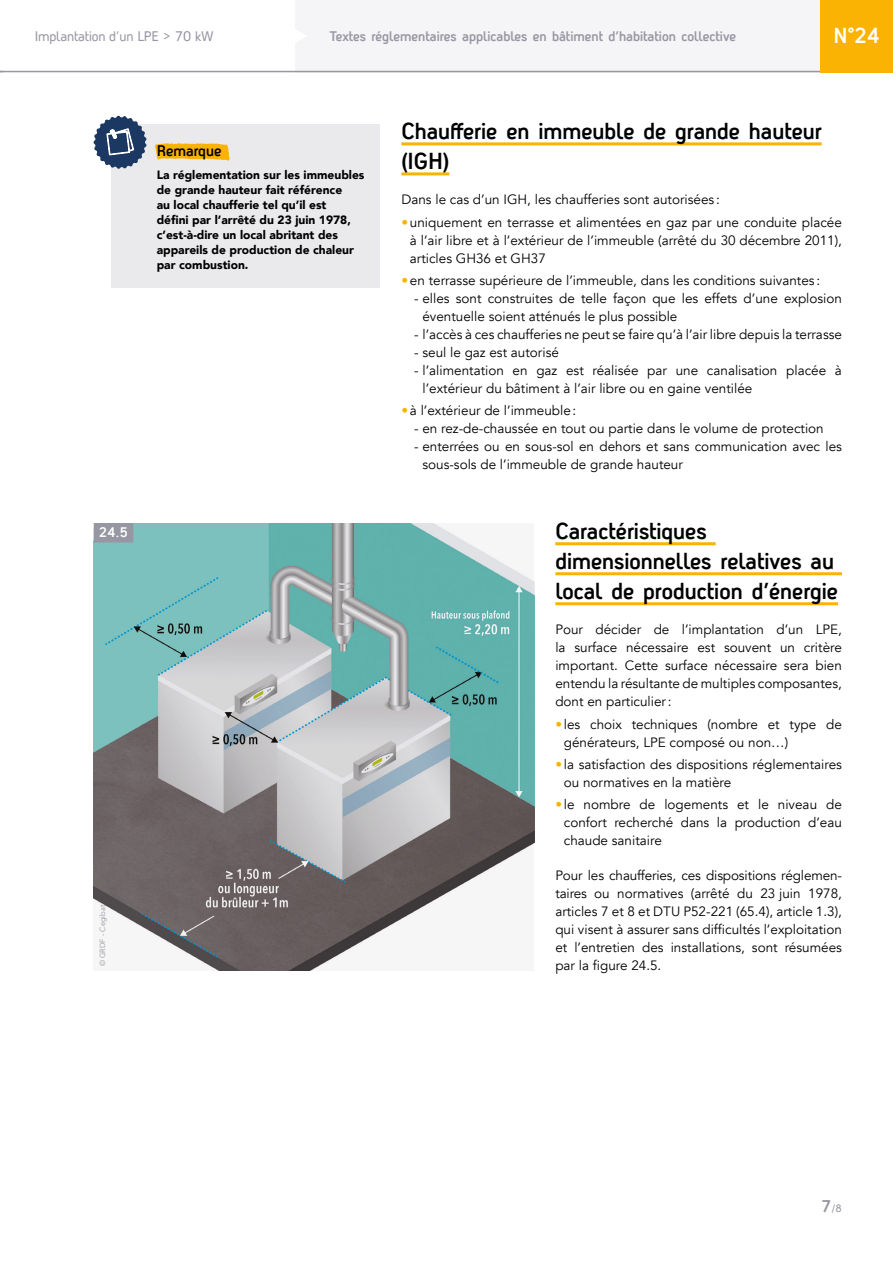
<style>
.page{position:relative;width:893px;height:1263px;background:#fff}
.page>*{position:absolute;margin:0;border:0;box-sizing:border-box;transform-origin:0 0}
.t1{font:700 22.5px/30px "Antagometrica BT";color:#000}
.t2{font:700 21.15px "Antagometrica BT";color:#fff}
.t3{font:700 15px "Antagometrica BT";color:#000}
.t4{font:13.5px/18px "Avenir";color:#000}
.t5{font:700 13.5px "Antagometrica BT";color:#9797a3}
.t6{font:13.5px "Antagometrica BT";letter-spacing:-.01em;color:#9797a3}
.t7{font:700 13.5px "Antagometrica BT";color:#fff}
.t8{font:900 12px/15px "Avenir";color:#000}
.t9{font:10.5px "Antagometrica BT";color:#9797a3}
.t10{font:7.5px "Avenir";color:#9797a3}
.s1{color:#fab303}
.s2{font-weight:700;font-size:16.5px}
</style>
<div class="page">
<div style="left:295px;top:0;width:526px;height:72px;background:#f5f4f6"></div>
<svg style="left:295px;top:30px;width:11px;height:12px"></svg>
<hr style="left:0;top:71px;width:824px;height:1px;background:#9797a3">
<div style="left:821px;top:0;width:72px;height:72px;background:#fab303"></div>
<svg style="left:93px;top:115px;width:287px;height:173px;background:#e4e3e3"></svg>
<img style="left:94px;top:523px;width:440px;height:448px">
<div style="left:94px;top:523px;width:39px;height:19px;background:#9797a3"></div>
<hr style="left:401px;top:142px;width:421px;height:3px;background:#fab303">
<hr style="left:401px;top:172px;width:48px;height:3px;background:#fab303">
<hr style="left:555px;top:542px;width:161px;height:3px;background:#fab303">
<hr style="left:555px;top:572px;width:287px;height:3px;background:#fab303">
<hr style="left:555px;top:602px;width:283px;height:3px;background:#fab303">
<p class="t6" style="left:35px;top:28px;width:181px">Implantation d’un LPE &gt; 70 kW</p>
<p class="t5" style="left:330px;top:28px;width:408px">Textes réglementaires applicables en bâtiment d’habitation collective</p>
<h2 class="t2" style="left:834px;top:23px;width:48px">N°24</h2>
<p class="t3" style="left:157px;top:141px;width:66px">Remarque</p>
<p class="t8" style="left:157px;top:167px;width:209px">La réglementation sur les immeubles de grande hauteur fait référence<br>au local chaufferie tel qu’il est<br>défini par l’arrêté du 23 juin 1978, c’est-à-dire un local abritant des appareils de production de chaleur par combustion.</p>
<p class="t7" style="left:99px;top:524px;width:30px">24.5</p>
<p class="t10" style="left:98px;top:966px;width:63px;rotate:-90deg">© GRDF - Cegibat</p>
<h1 class="t1" style="left:401px;top:116px;width:422px">Chaufferie en immeuble de grande hauteur (IGH)</h1>
<p class="t4" style="left:401px;top:191px;width:320px">Dans le cas d’un IGH, les chaufferies sont autorisées :</p>
<p class="t4" style="left:410px;top:213px;width:434px;text-align:justify;text-indent:-9px"><span class="s1">•</span>uniquement en terrasse et alimentées en gaz par une conduite placée à l’air libre et à l’extérieur de l’immeuble (arrêté du 30 décembre 2011), articles GH36 et GH37</p>
<p class="t4" style="left:401px;top:271px;width:420px"><span class="s1">•</span>en terrasse supérieure de l’immeuble, dans les conditions suivantes :</p>
<p class="t4" style="left:422px;top:289px;width:421px;text-indent:-8px">- elles sont construites de telle façon que les effets d’une explosion éventuelle soient atténués le plus possible</p>
<p class="t4" style="left:414px;top:325px;width:429px">- l’accès à ces chaufferies ne peut se faire qu’à l’air libre depuis la terrasse</p>
<p class="t4" style="left:414px;top:343px;width:146px">- seul le gaz est autorisé</p>
<p class="t4" style="left:422px;top:361px;width:421px;text-indent:-8px">- l’alimentation en gaz est réalisée par une canalisation placée à l’extérieur du bâtiment à l’air libre ou en gaine ventilée</p>
<p class="t4" style="left:401px;top:402px;width:176px"><span class="s1">•</span> à l’extérieur de l’immeuble:</p>
<p class="t4" style="left:414px;top:420px;width:411px">- en rez-de-chaussée en tout ou partie dans le volume de protection</p>
<p class="t4" style="left:422px;top:438px;width:421px;text-indent:-8px">- enterrées ou en sous-sol en dehors et sans communication avec les sous-sols de l’immeuble de grande hauteur</p>
<h1 class="t1" style="left:555px;top:516px;width:284px">Caractéristiques dimensionnelles relatives au local de production d’énergie</h1>
<p class="t4" style="left:555px;top:621px;width:288px;text-align:justify">Pour décider de l’implantation d’un LPE, la surface nécessaire est souvent un critère important. Cette surface nécessaire sera bien entendu la résultante de multiples composantes, dont en particulier:</p>
<p class="t4" style="left:564px;top:715px;width:280px;text-indent:-9px"><span class="s1">•</span> les choix techniques (nombre et type de générateurs, LPE composé ou non…)</p>
<p class="t4" style="left:564px;top:755px;width:280px;text-indent:-9px"><span class="s1">•</span> la satisfaction des dispositions réglementaires ou normatives en la matière</p>
<p class="t4" style="left:564px;top:796px;width:280px;text-align:justify;text-indent:-9px"><span class="s1">•</span> le nombre de logements et le niveau de confort recherché dans la production d’eau chaude sanitaire</p>
<p class="t4" style="left:555px;top:867px;width:288px;text-align:justify">Pour les chaufferies, ces dispositions réglemen&shy;taires ou normatives (arrêté du 23 juin 1978, articles 7 et 8 et DTU P52-221 (65.4), article 1.3), qui visent à assurer sans difficultés l’exploitation et l’entretien des installations, sont résumées par la figure 24.5.</p>
<p class="t9" style="left:821px;top:1202px;width:22px"><span class="s2">7</span>/8</p>
</div>
